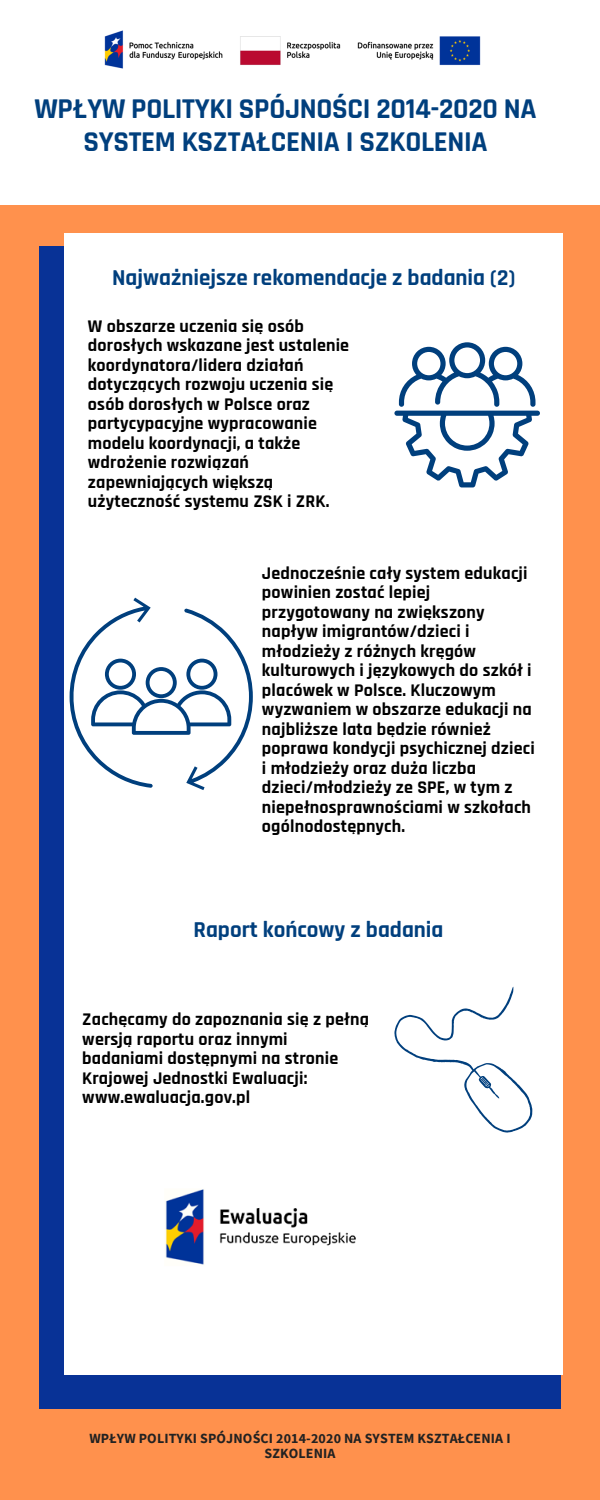
<style>
.page{position:relative;width:600px;height:1500px;background:#ff914d}
.page>*{position:absolute;margin:0;border:0;box-sizing:border-box;transform-origin:0 0}
.t1{font:700 29px/33px "Rajdhani";letter-spacing:-.01em;color:#003f7d;text-align:center}
.t2{font:700 23px "Rajdhani";color:#003f7d}
.t3{font:700 18px/19.5px "Rajdhani";letter-spacing:.01em;color:#000}
.t4{font:700 14px/15px "Source Sans Pro";letter-spacing:.01em;color:#222;text-align:center}
</style>
<div class="page">
<div style="left:0;top:0;width:600px;height:205px;background:#fff"></div>
<div style="left:39px;top:246px;width:522px;height:1162px;background:#083296"></div>
<div style="left:65px;top:234px;width:498px;height:1141px;background:#fff"></div>
<svg style="left:394px;top:342px;width:146px;height:145px"></svg>
<svg style="left:69px;top:598px;width:184px;height:192px"></svg>
<svg style="left:394px;top:987px;width:138px;height:146px"></svg>
<img style="left:165px;top:1189px;width:191px;height:76px">
<img style="left:104px;top:30px;width:377px;height:39px">
<h1 class="t1" style="left:35px;top:93px;width:504px">WPŁYW POLITYKI SPÓJNOŚCI 2014-2020 NA<br>SYSTEM KSZTAŁCENIA I SZKOLENIA</h1>
<h2 class="t2" style="left:112px;top:264px;width:405px">Najważniejsze rekomendacje z badania (2)</h2>
<h3 class="t3" style="left:88px;top:317px;width:263px">W obszarze uczenia się osób dorosłych wskazane jest ustalenie koordynatora/lidera działań dotyczących rozwoju uczenia się osób dorosłych w Polsce oraz partycypacyjne wypracowanie modelu koordynacji, a także wdrożenie rozwiązań zapewniających większą użyteczność systemu ZSK i ZRK.</h3>
<p class="t3" style="left:262px;top:564px;width:274px">Jednocześnie cały system edukacji powinien zostać lepiej przygotowany na zwiększony napływ imigrantów/dzieci i młodzieży z różnych kręgów kulturowych i językowych do szkół i placówek w Polsce. Kluczowym wyzwaniem w obszarze edukacji na najbliższe lata będzie również poprawa kondycji psychicznej dzieci i młodzieży oraz duża liczba dzieci/młodzieży ze SPE, w tym z niepełnosprawnościami w szkołach ogólnodostępnych.</p>
<h2 class="t2" style="left:193px;top:916px;width:252px">Raport końcowy z badania</h2>
<h3 class="t3" style="left:82px;top:1010px;width:288px">Zachęcamy do zapoznania się z pełną wersją raportu oraz innymi badaniami dostępnymi na stronie<br>Krajowej Jednostki Ewaluacji: www.ewaluacja.gov.pl</h3>
<p class="t4" style="left:89px;top:1431px;width:423px">WPŁYW POLITYKI SPÓJNOŚCI 2014-2020 NA SYSTEM KSZTAŁCENIA I<br>SZKOLENIA</p>
</div>
